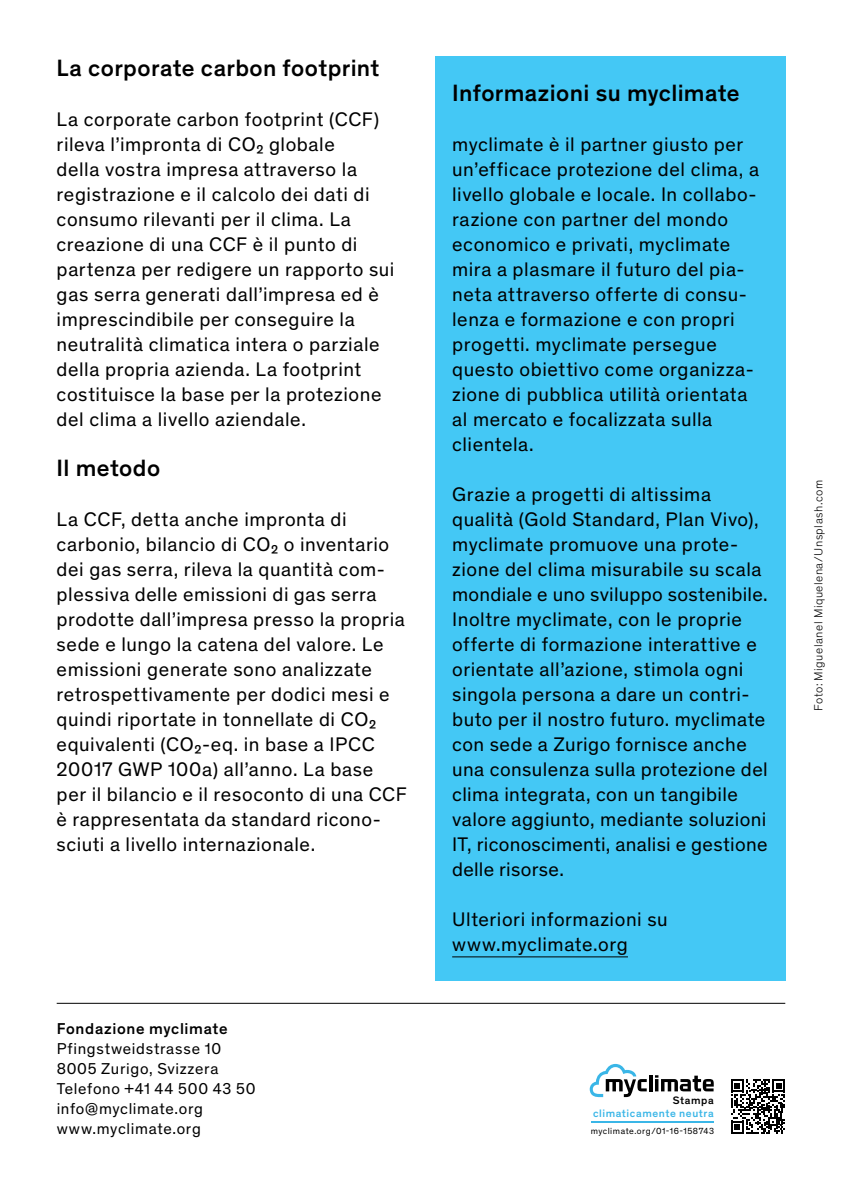
<style>
.page{position:relative;width:842px;height:1191px;background:#fff}
.page>*{position:absolute;margin:0;border:0;box-sizing:border-box;transform-origin:0 0}
.t1{font:500 24px "Theinhardt";letter-spacing:.015em;color:#000}
.t2{font:20px/25px "Theinhardt";letter-spacing:.03em;color:#000}
.t3{font:16px/20px "Theinhardt";letter-spacing:.04em;color:#000}
.t4{font:500 16px "Theinhardt";letter-spacing:.045em;color:#000}
.t5{font:300 12px "Theinhardt";letter-spacing:.04em;color:#000}
.t6{font:500 11px "Theinhardt";letter-spacing:.05em;color:#3ab6e7}
.t7{font:500 11px "Theinhardt";letter-spacing:.05em;color:#000}
.t8{font:9px "Theinhardt";letter-spacing:.055em;color:#000}
</style>
<div class="page">
<hr style="left:591px;top:1121px;width:123px;height:1px;background:#3ab6e7">
<hr style="left:649px;top:1075px;width:3px;height:16px;background:#000">
<svg style="left:590px;top:1064px;width:57px;height:33px"></svg>
<svg style="left:655px;top:1075px;width:59px;height:16px"></svg>
<svg style="left:731px;top:1079px;width:54px;height:54px"></svg>
<hr style="left:57px;top:1002px;width:728px;height:1px;background:#000">
<div style="left:435px;top:57px;width:350px;height:924px;background:#44c8f5"></div>
<hr style="left:452px;top:956px;width:176px;height:1px;background:#000">
<p class="t1" style="left:57px;top:50px;width:324px">La corporate carbon footprint</p>
<p class="t2" style="left:57px;top:106px;width:339px">La corporate carbon footprint (CCF) rileva l’impronta di CO₂ globale<br>della vostra impresa attraverso la registrazione e il calcolo dei dati di consumo rilevanti per il clima. La creazione di una CCF è il punto di partenza per redigere un rapporto sui gas serra generati dall’impresa ed è imprescindibile per conseguire la neutralità climatica intera o parziale della propria azienda. La footprint costituisce la base per la protezione del clima a livello aziendale.</p>
<p class="t1" style="left:57px;top:450px;width:105px">Il metodo</p>
<p class="t2" style="left:57px;top:506px;width:352px">La CCF, detta anche impronta di carbonio, bilancio di CO₂ o inventario dei gas serra, rileva la quantità com&shy;plessiva delle emissioni di gas serra prodotte dall’impresa presso la propria sede e lungo la catena del valore. Le emissioni generate sono analizzate retrospettivamente per dodici mesi e quindi riportate in tonnellate di CO₂ equivalenti (CO₂-eq. in base a IPCC 20017 GWP 100a) all’anno. La base per il bilancio e il resoconto di una CCF è rappresentata da standard ricono&shy;sciuti a livello internazionale.</p>
<p class="t4" style="left:57px;top:1017px;width:172px">Fondazione myclimate</p>
<p class="t3" style="left:57px;top:1038px;width:200px">Pfingstweidstrasse 10<br>8005 Zurigo, Svizzera<br>Telefono +41 44 500 43 50 info@myclimate.org www.myclimate.org</p>
<p class="t1" style="left:452px;top:75px;width:289px">Informazioni su myclimate</p>
<p class="t2" style="left:452px;top:131px;width:308px">myclimate è il partner giusto per un’efficace protezione del clima, a livello globale e locale. In collabo&shy;razione con partner del mondo economico e privati, myclimate mira a plasmare il futuro del pia&shy;neta attraverso offerte di consu&shy;lenza e formazione e con propri progetti. myclimate persegue questo obiettivo come organizza&shy;zione di pubblica utilità orientata al mercato e focalizzata sulla clientela.</p>
<p class="t2" style="left:452px;top:481px;width:317px">Grazie a progetti di altissima qualità (Gold Standard, Plan Vivo), myclimate promuove una prote&shy;zione del clima misurabile su scala mondiale e uno sviluppo sostenibile.<br>Inoltre myclimate, con le proprie offerte di formazione interattive e orientate all’azione, stimola ogni singola persona a dare un contri&shy;buto per il nostro futuro. myclimate con sede a Zurigo fornisce anche una consulenza sulla protezione del clima integrata, con un tangibile valore aggiunto, mediante soluzioni IT, riconoscimenti, analisi e gestione delle risorse.</p>
<p class="t2" style="left:452px;top:906px;width:217px">Ulteriori informazioni su www.myclimate.org</p>
<p class="t7" style="left:673px;top:1091px;width:42px">Stampa</p>
<p class="t6" style="left:593px;top:1105px;width:122px">climaticamente neutra</p>
<p class="t8" style="left:591px;top:1124px;width:125px">myclimate.org/01-16-158743</p>
<p class="t5" style="left:810px;top:711px;width:232px;rotate:-90deg">Foto: Miguelanel Miquelena/Unsplash.com</p>
</div>
